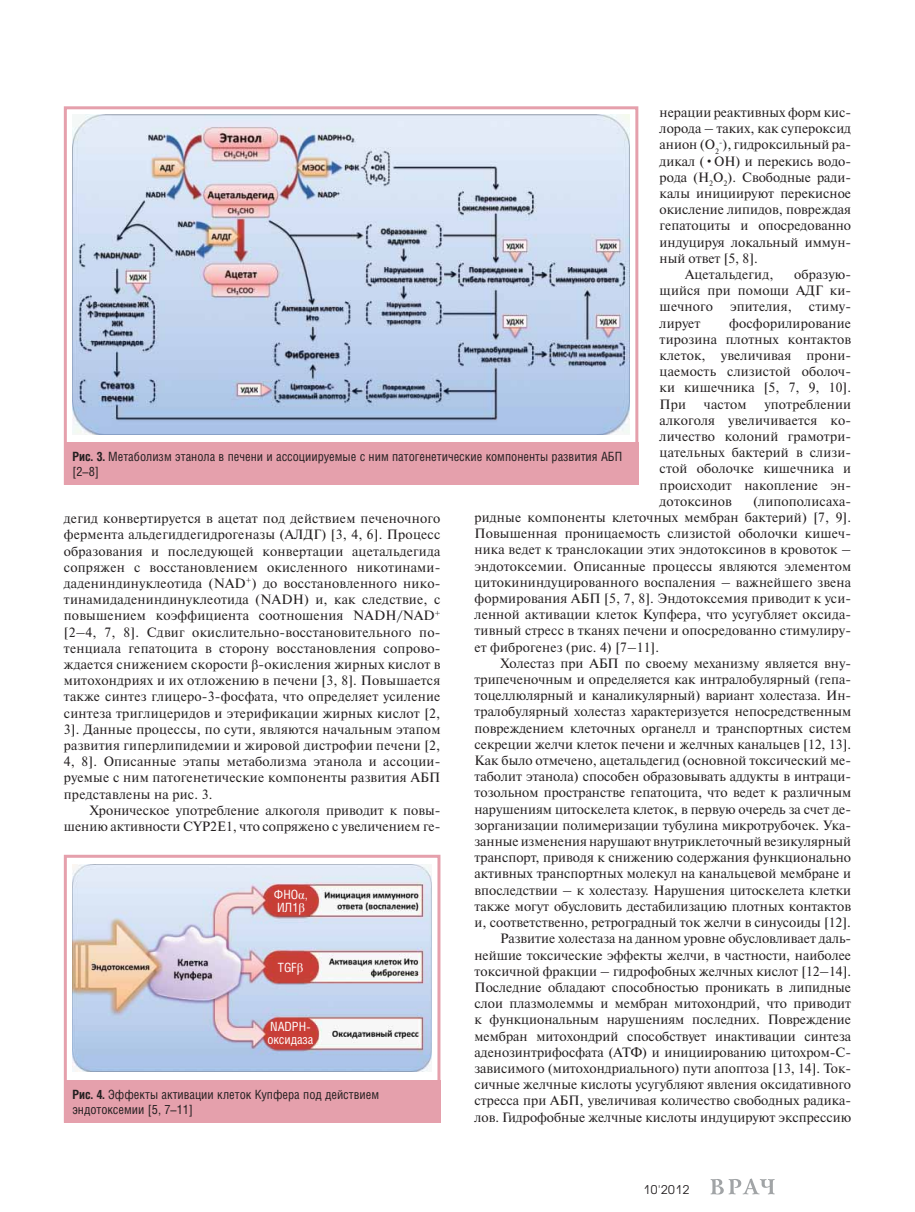
<style>
.page{position:relative;width:915px;height:1212px;background:#fff}
.page>*{position:absolute;margin:0;border:0;box-sizing:border-box;transform-origin:0 0}
.t1{font:13.5px/16.2px "Newton C";color:#231f20;text-align:justify}
.t2{font:12.75px/15.3px "Helios Cond";color:#231f20}
.t3{font:12.75px/13.5px "Helios Cond";color:#fff}
.t4{font:12px "Avant Garde Gothic C";letter-spacing:.05em;color:#231f20}
.s1{font-weight:700}
.s2{font-family:"Times New Roman"}
</style>
<div class="page">
<svg style="left:710px;top:1178px;width:64px;height:16px"></svg>
<img style="left:72px;top:115px;width:557px;height:319px">
<div style="left:64px;top:106px;width:574px;height:379px;border:3px solid #e5a0ac"></div>
<div style="left:64px;top:442px;width:574px;height:43px;background:#e5a0ac"></div>
<img style="left:72px;top:865px;width:359px;height:206px">
<div style="left:64px;top:855px;width:376px;height:268px;border:3px solid #e5a0ac"></div>
<div style="left:64px;top:1080px;width:376px;height:43px;background:#e5a0ac"></div>
<p class="t1" style="left:659px;top:106px;width:193px">нерации реактивных форм кис-</p>
<p class="t1" style="left:659px;top:122px;width:193px">лорода – таких, как супероксид</p>
<p class="t1" style="left:659px;top:138px;width:193px">анион (О<sub>2</sub><sup>-</sup>), гидроксильный ра-</p>
<p class="t1" style="left:659px;top:154px;width:193px">дикал (•ОН) и перекись водо-</p>
<p class="t1" style="left:659px;top:170px;width:193px">рода (H<sub>2</sub>O<sub>2</sub>). Свободные ради-</p>
<p class="t1" style="left:659px;top:187px;width:193px">калы инициируют перекисное</p>
<p class="t1" style="left:659px;top:203px;width:193px">окисление липидов, повреждая</p>
<p class="t1" style="left:659px;top:219px;width:193px">гепатоциты и опосредованно</p>
<p class="t1" style="left:659px;top:235px;width:193px">индуцируя локальный иммун-</p>
<p class="t1" style="left:659px;top:251px;width:100px">ный ответ [5, 8].</p>
<p class="t1" style="left:685px;top:268px;width:90px">Ацетальдегид,</p>
<p class="t1" style="left:659px;top:268px;width:193px;text-indent:134px">образую&shy;щийся при помощи АДГ ки&shy;шечного</p>
<p class="t1" style="left:729px;top:300px;width:63px">эпителия,</p>
<p class="t1" style="left:808px;top:300px;width:44px">стиму-</p>
<p class="t1" style="left:659px;top:316px;width:193px;text-indent:69px">фосфорилирование тирозина плотных контактов клеток, увеличивая прони&shy;цаемость слизистой оболоч&shy;ки кишечника [5, 7, 9, 10].<br>При</p>
<p class="t1" style="left:659px;top:316px;width:42px">лирует</p>
<p class="t1" style="left:659px;top:397px;width:193px;text-indent:105px">употреблении алкоголя увеличивается ко&shy;личество колоний грамотри&shy;цательных бактерий в слизи&shy;стой оболочке кишечника и происходит накопление эн&shy;дотоксинов</p>
<p class="t1" style="left:703px;top:397px;width:44px">частом</p>
<p class="t2" style="left:72px;top:450px;width:551px"><span class="s1">Рис. 3.</span> Метаболизм этанола в печени и ассоциируемые с ним патогенетические компоненты развития АБП [2–8]</p>
<p class="t1" style="left:474px;top:494px;width:378px;text-indent:278px">(липополисаха&shy;ридные компоненты клеточных мембран бактерий) [7, 9].<br>Повышенная проницаемость слизистой оболочки кишеч&shy;ника ведет к транслокации этих эндотоксинов в кровоток – эндотоксемии. Описанные процессы являются элементом цитокининдуцированного воспаления – важнейшего звена формирования АБП [5, 7, 8]. Эндотоксемия приводит к уси&shy;ленной активации клеток Купфера, что усугубляет оксида&shy;тивный стресс в тканях печени и опосредованно стимулиру&shy;ет фиброгенез (рис. 4) [7–11].</p>
<p class="t1" style="left:474px;top:656px;width:378px;text-align:right">Холестаз при АБП по своему механизму является вну&shy;трипеченочным и определяется как интралобулярный (гепа&shy;тоцеллюлярный и каналикулярный) вариант холестаза. Ин&shy;тралобулярный холестаз характеризуется непосредственным повреждением клеточных органелл и транспортных систем секреции желчи клеток печени и желчных канальцев [12, 13].<br>Как было отмечено, ацетальдегид (основной токсический ме&shy;таболит этанола) способен образовывать аддукты в интраци&shy;тозольном пространстве гепатоцита, что ведет к различным нарушениям цитоскелета клеток, в первую очередь за счет де&shy;зорганизации полимеризации тубулина микротрубочек. Ука&shy;занные изменения нарушают внутриклеточный везикулярный транспорт, приводя к снижению содержания функционально активных транспортных молекул на канальцевой мембране и впоследствии – к холестазу. Нарушения цитоскелета клетки также могут обусловить дестабилизацию плотных контактов и, соответственно, ретроградный ток желчи в синусоиды [12].<br>Развитие холестаза на данном уровне обусловливает даль&shy;нейшие токсические эффекты желчи, в частности, наиболее токсичной фракции – гидрофобных желчных кислот [12–14].<br>Последние обладают способностью проникать в липидные слои плазмолеммы и мембран митохондрий, что приводит к функциональным нарушениям последних. Повреждение мембран митохондрий способствует инактивации синтеза аденозинтрифосфата (АТФ) и инициированию цитохром-С&shy;зависимого (митохондриального) пути апоптоза [13, 14]. Ток&shy;сичные желчные кислоты усугубляют явления оксидативного стресса при АБП, увеличивая количество свободных радика&shy;лов. Гидрофобные желчные кислоты индуцируют экспрессию</p>
<p class="t1" style="left:64px;top:512px;width:378px">дегид конвертируется в ацетат под действием печеночного фермента альдегиддегидрогеназы (АЛДГ) [3, 4, 6]. Процесс образования и последующей конвертации ацетальдегида сопряжен с восстановлением окисленного никотинами&shy;дадениндинуклеотида (NAD<sup>+</sup>) до восстановленного нико&shy;тинамидадениндинуклеотида (NADH) и, как следствие, с повышением коэффициента соотношения NADH/NAD<sup>+ </sup>[2–4, 7, 8]. Сдвиг окислительно-восстановительного по&shy;тенциала гепатоцита в сторону восстановления сопрово&shy;ждается снижением скорости <span class="s2">β</span>-окисления жирных кислот в митохондриях и их отложению в печени [3, 8]. Повышается также синтез глицеро-3-фосфата, что определяет усиление синтеза триглицеридов и этерификации жирных кислот [2, 3]. Данные процессы, по сути, являются начальным этапом развития гиперлипидемии и жировой дистрофии печени [2, 4, 8]. Описанные этапы метаболизма этанола и ассоции&shy;руемые с ним патогенетические компоненты развития АБП представлены на рис. 3.</p>
<p class="t1" style="left:64px;top:803px;width:378px;text-align:right">Хроническое употребление алкоголя приводит к повы&shy;шению активности CYP2E1, что сопряжено с увеличением ге-</p>
<p class="t3" style="left:274px;top:889px;width:36px">ФНО<span class="s2">α</span>,<br>ИЛ1<span class="s2">β</span></p>
<p class="t3" style="left:278px;top:962px;width:27px">TGF<span class="s2">β</span></p>
<p class="t3" style="left:267px;top:1021px;width:48px">NADPH&shy;оксидаза</p>
<p class="t2" style="left:72px;top:1088px;width:308px"><span class="s1">Рис. 4.</span> Эффекты активации клеток Купфера под действием эндотоксемии [5, 7–11]</p>
<p class="t4" style="left:643px;top:1184px;width:47px">10'2012</p>
</div>
